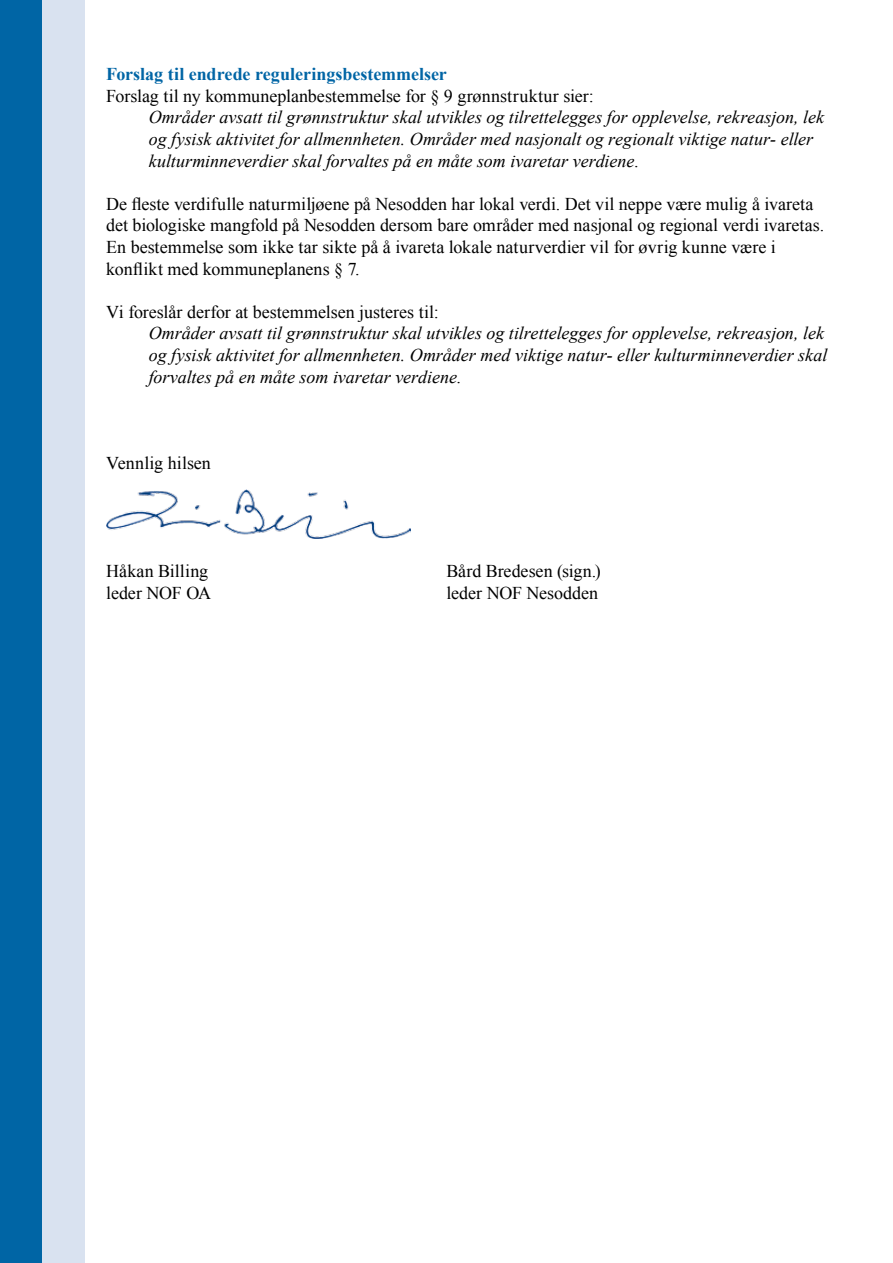
<style>
.page{position:relative;width:893px;height:1263px;background:#fff}
.page>*{position:absolute;margin:0;border:0;box-sizing:border-box;transform-origin:0 0}
.t1{font:18px/21.6px "Times New Roman";color:#000}
.t2{font:italic 18px/21.6px "Times New Roman";color:#000}
.t3{font:700 18px "Times New Roman";letter-spacing:-.005em;color:#0065a5}
.s1{font-style:normal}
</style>
<div class="page">
<div style="left:0;top:0;width:43px;height:1263px;background:#0065a5"></div>
<div style="left:43px;top:0;width:42px;height:1263px;background:#d9e2f0"></div>
<img style="left:107px;top:489px;width:303px;height:49px">
<p class="t3" style="left:106px;top:62px;width:342px">Forslag til endrede reguleringsbestemmelser</p>
<p class="t1" style="left:106px;top:85px;width:489px">Forslag til ny kommuneplanbestemmelse for § 9 grønnstruktur sier:</p>
<p class="t2" style="left:149px;top:106px;width:677px">Områder avsatt til grønnstruktur skal utvikles og tilrettelegges for opplevelse, rekreasjon, lek og fysisk aktivitet for allmennheten. Områder med nasjonalt og regionalt viktige natur- eller kulturminneverdier skal forvaltes på en måte som ivaretar verdiene<span class="s1">.</span></p>
<p class="t1" style="left:106px;top:193px;width:719px">De fleste verdifulle naturmiljøene på Nesodden har lokal verdi. Det vil neppe være mulig å ivareta det biologiske mangfold på Nesodden dersom bare områder med nasjonal og regional verdi ivaretas.<br>En bestemmelse som ikke tar sikte på å ivareta lokale naturverdier vil for øvrig kunne være i konflikt med kommuneplanens § 7.</p>
<p class="t1" style="left:106px;top:301px;width:334px">Vi foreslår derfor at bestemmelsen justeres til:</p>
<p class="t2" style="left:149px;top:322px;width:680px">Områder avsatt til grønnstruktur skal utvikles og tilrettelegges for opplevelse, rekreasjon, lek og fysisk aktivitet for allmennheten. Områder med viktige natur- eller kulturminneverdier skal forvaltes på en måte som ivaretar verdiene<span class="s1">.</span></p>
<p class="t1" style="left:106px;top:452px;width:106px">Vennlig hilsen</p>
<p class="t1" style="left:106px;top:560px;width:103px">Håkan Billing</p>
<p class="t1" style="left:446px;top:560px;width:156px">Bård Bredesen (sign.)</p>
<p class="t1" style="left:106px;top:582px;width:107px">leder NOF OA</p>
<p class="t1" style="left:446px;top:582px;width:153px">leder NOF Nesodden</p>
</div>
